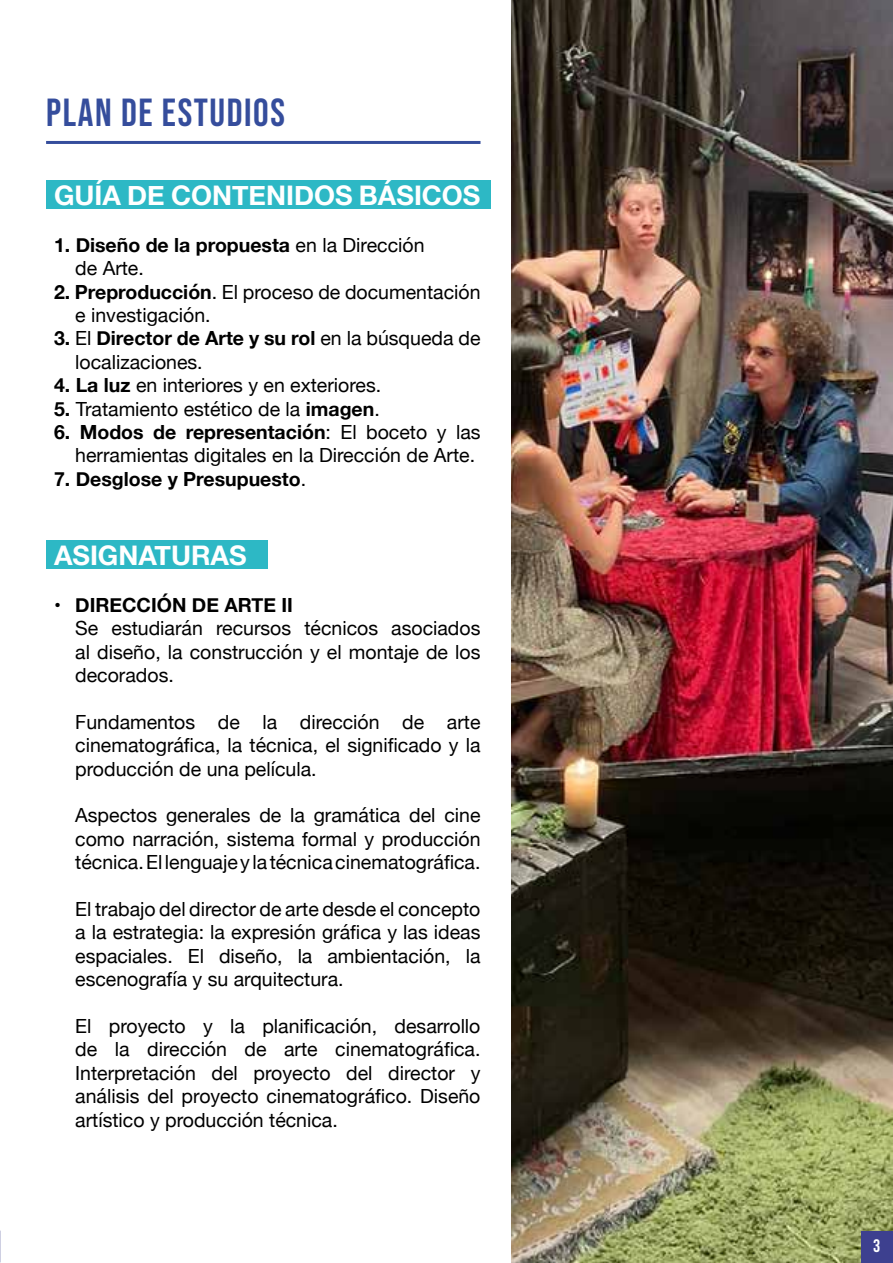
<style>
.page{position:relative;width:893px;height:1263px;background:#fff}
.page>*{position:absolute;margin:0;border:0;box-sizing:border-box;transform-origin:0 0}
.t1{font:39px "Bebas Neue";letter-spacing:.04em;color:#354d9c}
.t2{font:700 27px "Helvetica Neue";color:#fff}
.t3{font:19.5px/23.4px "Helvetica Neue";color:#000;text-align:justify}
.t4{font:700 19.5px/23.4px "Helvetica Neue";color:#000}
.t5{font:18px "Bebas Neue";color:#fff}
.s1{font-weight:400}
.s2{font-weight:700}
</style>
<div class="page">
<img style="left:511px;top:0;width:382px;height:1263px">
<div style="left:46px;top:541px;width:221px;height:28px;background:#2db8c5"></div>
<div style="left:46px;top:180px;width:444px;height:29px;background:#2db8c5"></div>
<div style="left:861px;top:1231px;width:32px;height:31px;background:#3d408f"></div>
<hr style="left:46px;top:141px;width:434px;height:3px;background:#354d9c">
<h1 class="t1" style="left:46px;top:92px;width:240px">PLAN DE ESTUDIOS</h1>
<h2 class="t2" style="left:54px;top:180px;width:428px">GUÍA DE CONTENIDOS BÁSICOS</h2>
<p class="t4" style="left:75px;top:233px;width:351px;text-indent:-21px">1. Diseño de la propuesta <span class="s1">en la Dirección de Arte.</span></p>
<p class="t3" style="left:75px;top:281px;width:407px;text-indent:-21px"><span class="s2">2. Preproducción</span>. El proceso de documentación e investigación.</p>
<p class="t3" style="left:75px;top:328px;width:407px;text-indent:-21px"><span class="s2">3.</span> El <span class="s2">Director de Arte y su rol</span> en la búsqueda de localizaciones.</p>
<p class="t3" style="left:54px;top:375px;width:329px"><span class="s2">4. La luz</span> en interiores y en exteriores.</p>
<p class="t3" style="left:54px;top:398px;width:327px"><span class="s2">5.</span> Tratamiento estético de la <span class="s2">imagen</span>.</p>
<p class="t3" style="left:54px;top:422px;width:428px;text-align:right"><span class="s2">6. Modos de representación</span>: El boceto y las herramientas digitales en la Dirección de Arte.</p>
<p class="t4" style="left:54px;top:467px;width:259px">7. Desglose y Presupuesto<span class="s1">.  </span></p>
<h2 class="t2" style="left:54px;top:540px;width:194px">ASIGNATURAS</h2>
<p class="t3" style="left:75px;top:594px;width:407px;text-align:left;text-indent:-21px">• <span class="s2">DIRECCIÓN DE ARTE II<br></span>Se estudiarán recursos técnicos asociados al diseño, la construcción y el montaje de los decorados.</p>
<p class="t3" style="left:75px;top:712px;width:407px">Fundamentos de la dirección de arte cinematográfica, la técnica, el significado y la producción de una película.</p>
<p class="t3" style="left:75px;top:805px;width:407px">Aspectos generales de la gramática del cine como narración, sistema formal y producción técnica. El lenguaje y la técnica cinematográfica.</p>
<p class="t3" style="left:75px;top:899px;width:407px">El trabajo del director de arte desde el concepto a la estrategia: la expresión gráfica y las ideas espaciales. El diseño, la ambientación, la escenografía y su arquitectura.</p>
<p class="t3" style="left:75px;top:1015px;width:407px">El proyecto y la planificación, desarrollo de la dirección de arte cinematográfica.<br>Interpretación del proyecto del director y análisis del proyecto cinematográfico. Diseño artístico y producción técnica.</p>
<p class="t5" style="left:873px;top:1236px;width:9px">3</p>
</div>
